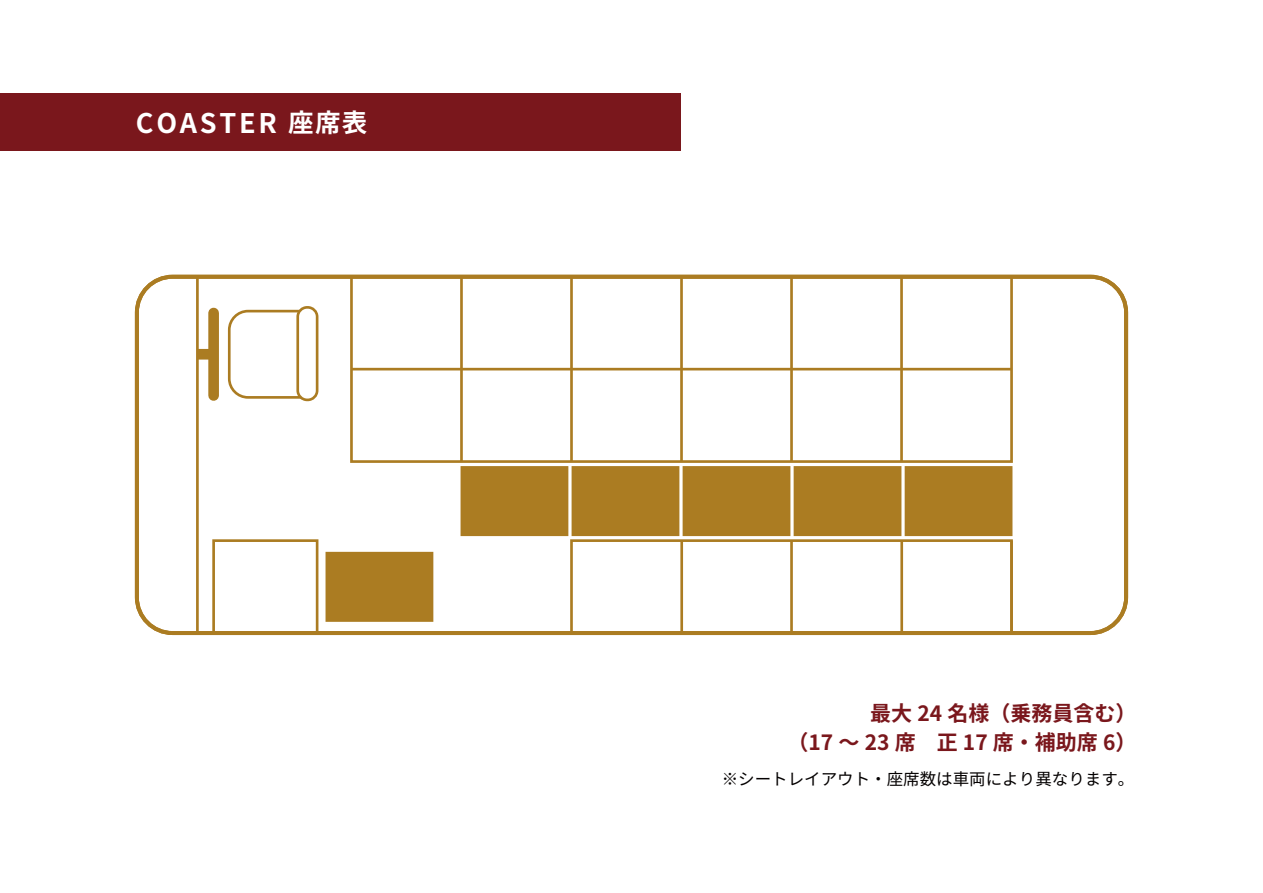
<style>
.page{position:relative;width:1263px;height:893px;background:#fff}
.page>*{position:absolute;margin:0;border:0;box-sizing:border-box;transform-origin:0 0}
.t1{font:700 27px "Noto Sans JP";letter-spacing:.1em;color:#fff}
.t2{font:700 21px/29.7px "Noto Sans JP";color:#7a171c;text-align:right}
.t3{font:16.5px "Noto Sans JP";color:#040000}
.s1{font-size:25.5px}
</style>
<div class="page">
<div style="left:350px;top:275px;width:663px;height:188px;border:3px solid #ab7c22"></div>
<div style="left:135px;top:275px;width:993px;height:360px;border:4px solid #ab7c22;border-radius:36px"></div>
<svg style="left:227px;top:309px;width:72px;height:90px"></svg>
<hr style="left:460px;top:277px;width:3px;height:185px;background:#ab7c22">
<hr style="left:570px;top:277px;width:3px;height:185px;background:#ab7c22">
<hr style="left:680px;top:541px;width:3px;height:92px;background:#ab7c22">
<hr style="left:680px;top:277px;width:3px;height:185px;background:#ab7c22">
<hr style="left:790px;top:541px;width:3px;height:92px;background:#ab7c22">
<hr style="left:790px;top:277px;width:3px;height:185px;background:#ab7c22">
<hr style="left:900px;top:541px;width:3px;height:92px;background:#ab7c22">
<hr style="left:900px;top:277px;width:3px;height:185px;background:#ab7c22">
<hr style="left:196px;top:277px;width:3px;height:356px;background:#ab7c22">
<hr style="left:351px;top:368px;width:660px;height:2px;background:#ab7c22">
<div style="left:570px;top:539px;width:443px;height:95px;border:3px solid #ab7c22"></div>
<div style="left:212px;top:539px;width:106px;height:95px;border:3px solid #ab7c22"></div>
<div style="left:296px;top:306px;width:22px;height:95px;border:3px solid #ab7c22;border-radius:9px"></div>
<div style="left:208px;top:313px;width:11px;height:82px;background:#ab7c22"></div>
<div style="left:197px;top:349px;width:17px;height:11px;background:#ab7c22"></div>
<div style="left:905px;top:466px;width:107px;height:70px;background:#ab7c22;border:2px solid #ab7c22"></div>
<div style="left:794px;top:466px;width:107px;height:70px;background:#ab7c22;border:2px solid #ab7c22"></div>
<div style="left:683px;top:466px;width:107px;height:70px;background:#ab7c22;border:2px solid #ab7c22"></div>
<div style="left:572px;top:466px;width:107px;height:70px;background:#ab7c22;border:2px solid #ab7c22"></div>
<div style="left:460px;top:466px;width:108px;height:70px;background:#ab7c22;border:2px solid #ab7c22"></div>
<div style="left:325px;top:552px;width:108px;height:70px;background:#ab7c22;border:2px solid #ab7c22"></div>
<div style="left:0;top:94px;width:680px;height:57px;background:#7a171c"></div>
<p class="t1" style="left:136px;top:107px;width:233px">COASTER <span class="s1">座席表</span></p>
<p class="t2" style="left:787px;top:699px;width:351px">最大 24 名様（乗務員含む）<br>（17 ～ 23 席　正 17 席・補助席 6）</p>
<p class="t3" style="left:722px;top:769px;width:414px">※シートレイアウト・座席数は車両により異なります。</p>
</div>
